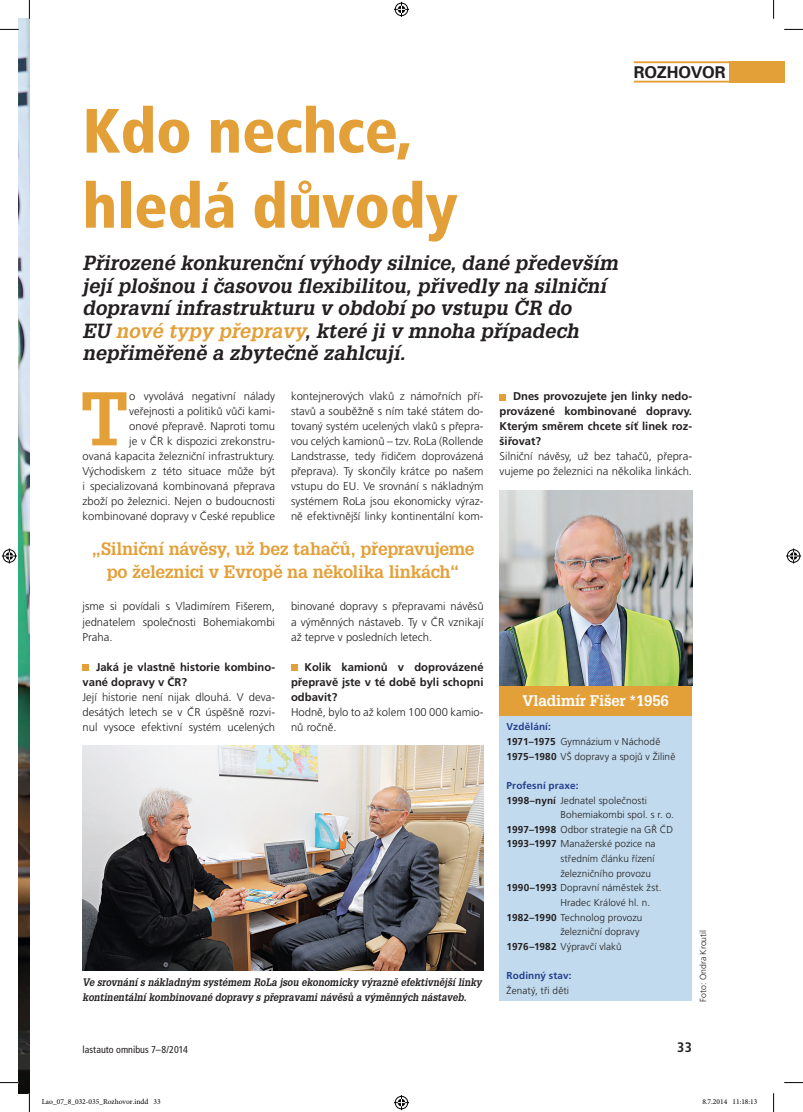
<style>
.page{position:relative;width:803px;height:1112px;background:#fff}
.page>*{position:absolute;margin:0;border:0;box-sizing:border-box;transform-origin:0 0}
.Rozhovor_iniciala{font:700 74.12px "Glypha CE";color:#e3a039}
.Rozhovor_titulek{font:900 condensed 62.5px/75px "Frutiger CE";letter-spacing:-.005em;color:#e3a039}
.Perex{font:italic 700 20px/22.5px "Glypha CE";color:#231f20}
.Rozhovor_vykrik{font:700 17.5px/22.5px "Glypha CE";letter-spacing:-.015em;color:#e3a039;text-align:center}
.t1{font:700 16.25px "Univers CE";letter-spacing:-.005em;color:#231f20}
.t2{font:700 15px "Glypha CE";letter-spacing:-.01em;color:#fff}
.t3{font:700 condensed 13.75px "Frutiger CE";color:#231f20}
.Rozhovor{font:300 11.25px/15px "Frutiger CE";color:#231f20;text-align:justify}
.Rozhovor_iniciala-2{font:300 11.25px/15px "Frutiger CE";color:#231f20;text-align:right}
.Rozhovor_otazka{font:700 11.25px/15px "Frutiger CE";color:#231f20;text-align:justify}
.Popiska_obrazek{font:italic 700 10.62px/15px "Glypha CE";color:#231f20;scale:.9 1}
.Rozhovor_CV{font:300 10px/14.6px "Frutiger CE";letter-spacing:.005em;color:#231f20}
.Rozhovor_CV-2{font:700 10px "Frutiger CE";letter-spacing:.01em;color:#253f8e}
.t4{font:condensed 10px "Frutiger CE";letter-spacing:.005em;color:#231f20}
.Fotograf{font:300 8.75px "Frutiger CE";color:#231f20}
.t5{font:7.5px "Minion Pro";color:#000}
.s1{color:#e3a039}
.s2{font-weight:700}
</style>
<div class="page">
<img style="left:19px;top:19px;width:10px;height:1073px">
<svg style="left:83px;top:664px;width:6px;height:6px"></svg>
<div style="left:499px;top:715px;width:193px;height:285px;background:#c1daed"></div>
<div style="left:499px;top:685px;width:193px;height:30px;background:#e3a039"></div>
<img style="left:499px;top:490px;width:193px;height:195px">
<svg style="left:291px;top:664px;width:6px;height:6px"></svg>
<div style="left:499px;top:394px;width:7px;height:6px;background:#e3a039"></div>
<img style="left:83px;top:745px;width:401px;height:225px">
<div style="left:729px;top:61px;width:55px;height:22px;background:#e3a039"></div>
<hr style="left:634px;top:81px;width:150px;height:2px;background:#e3a039">
<hr style="left:634px;top:61px;width:150px;height:2px;background:#e3a039">
<svg style="left:0;top:29px;width:19px;height:1px"></svg>
<svg style="left:784px;top:29px;width:19px;height:1px"></svg>
<svg style="left:0;top:1081px;width:19px;height:2px"></svg>
<svg style="left:784px;top:1082px;width:19px;height:1px"></svg>
<svg style="left:29px;top:0;width:1px;height:19px"></svg>
<svg style="left:29px;top:1092px;width:1px;height:19px"></svg>
<svg style="left:773px;top:0;width:1px;height:19px"></svg>
<svg style="left:773px;top:1093px;width:1px;height:18px"></svg>
<svg style="left:394px;top:2px;width:15px;height:15px"></svg>
<svg style="left:394px;top:1095px;width:15px;height:14px"></svg>
<svg style="left:2px;top:548px;width:15px;height:15px"></svg>
<svg style="left:786px;top:548px;width:15px;height:15px"></svg>
<p class="Rozhovor_titulek" style="left:83px;top:94px;width:377px">Kdo nechce, hledá důvody</p>
<p class="Perex" style="left:83px;top:252px;width:537px">Přirozené konkurenční výhody silnice, dané především její plošnou i časovou flexibilitou, přivedly na silniční dopravní infrastrukturu v období po vstupu ČR do<br>EU <span class="s1">nové typy přepravy</span>, které ji v mnoha případech nepřiměřeně a zbytečně zahlcují.</p>
<h3 class="t1" style="left:634px;top:63px;width:93px">ROZHOVOR</h3>
<p class="Rozhovor_iniciala-2" style="left:83px;top:389px;width:194px">o vyvolává negativní nálady veřejnosti a politiků vůči kami-<br>onové přepravě. Naproti tomu<br>je v ČR k dispozici zrekonstru-<br>ovaná kapacita železniční infrastruktury.<br>Východiskem z této situace může být i specializovaná kombinovaná přeprava zboží po železnici. Nejen o budoucnosti kombinované dopravy v České republice</p>
<p class="Rozhovor_iniciala" style="left:80px;top:379px;width:51px">T</p>
<p class="Rozhovor" style="left:291px;top:389px;width:194px">kontejnerových vlaků z námořních pří&shy;stavů a souběžně s ním také státem do&shy;tovaný systém ucelených vlaků s přepra&shy;vou celých kamionů – tzv. RoLa (Rollende Landstrasse, tedy řidičem doprovázená přeprava). Ty skončily krátce po našem vstupu do EU. Ve srovnání s nákladným systémem RoLa jsou ekonomicky výraz&shy;ně efektivnější linky kontinentální kom-</p>
<p class="Rozhovor_vykrik" style="left:91px;top:538px;width:385px">„Silniční návěsy, už bez tahačů, přepravujeme po železnici v Evropě na několika linkách“</p>
<p class="Rozhovor_iniciala-2" style="left:83px;top:599px;width:194px;text-align:justify">jsme si povídali s Vladimírem Fišerem, jednatelem společnosti Bohemiakombi Praha.</p>
<p class="Rozhovor_otazka" style="left:83px;top:659px;width:194px;text-indent:13px">Jaká je vlastně historie kombino&shy;vané dopravy v ČR?</p>
<p class="Rozhovor" style="left:83px;top:689px;width:194px">Její historie není nijak dlouhá. V deva&shy;desátých letech se v ČR úspěšně rozvi&shy;nul vysoce efektivní systém ucelených</p>
<p class="Rozhovor" style="left:291px;top:599px;width:194px">binované dopravy s přepravami návěsů a výměnných nástaveb. Ty v ČR vznikají až teprve v posledních letech.</p>
<p class="Rozhovor_otazka" style="left:291px;top:659px;width:194px;text-indent:13px">Kolik kamionů v doprovázené přepravě jste v té době byli schopni odbavit?</p>
<p class="Rozhovor" style="left:291px;top:704px;width:194px">Hodně, bylo to až kolem 100 000 kamio&shy;nů ročně.</p>
<p class="Popiska_obrazek" style="left:83px;top:974px;width:445px">Ve srovnání s nákladným systémem RoLa jsou ekonomicky výrazně efektivnější linky kontinentální kombinované dopravy s přepravami návěsů a výměnných nástaveb.</p>
<p class="Rozhovor_otazka" style="left:499px;top:389px;width:194px;text-indent:13px">Dnes provozujete jen linky nedo&shy;provázené kombinované dopravy.<br>Kterým směrem chcete síť linek roz&shy;šiřovat?</p>
<p class="Rozhovor" style="left:499px;top:449px;width:194px">Silniční návěsy, už bez tahačů, přepra&shy;vujeme po železnici na několika linkách.</p>
<p class="t2" style="left:523px;top:692px;width:148px">Vladimír Fišer *1956</p>
<p class="Rozhovor_CV-2" style="left:507px;top:721px;width:46px">Vzdělání:</p>
<p class="Rozhovor_CV" style="left:507px;top:734px;width:155px"><span class="s2">1971–1975</span> Gymnázium v Náchodě</p>
<p class="Rozhovor_CV" style="left:507px;top:749px;width:170px"><span class="s2">1975–1980</span> VŠ dopravy a spojů v Žilině</p>
<p class="Rozhovor_CV-2" style="left:507px;top:780px;width:73px">Profesní praxe:</p>
<p class="Rozhovor_CV" style="left:560px;top:792px;width:115px;text-indent:-54px"><span class="s2">1998–nyní</span> Jednatel společnosti<br>Bohemiakombi spol. s r. o.</p>
<p class="Rozhovor_CV" style="left:507px;top:822px;width:168px"><span class="s2">1997–1998</span> Odbor strategie na GŘ ČD</p>
<p class="Rozhovor_CV" style="left:560px;top:836px;width:97px;text-align:justify;text-indent:-54px"><span class="s2">1993–1997</span> Manažerské pozice na středním článku řízení železničního provozu</p>
<p class="Rozhovor_CV" style="left:560px;top:880px;width:103px;text-indent:-54px"><span class="s2">1990–1993</span> Dopravní náměstek žst.<br>Hradec Králové hl. n.</p>
<p class="Rozhovor_CV" style="left:507px;top:909px;width:137px;text-align:right"><span class="s2">1982–1990</span> Technolog provozu železniční dopravy</p>
<p class="Rozhovor_CV" style="left:507px;top:939px;width:117px"><span class="s2">1976–1982</span> Výpravčí vlaků</p>
<p class="Rozhovor_CV-2" style="left:507px;top:970px;width:66px">Rodinný stav:</p>
<p class="Rozhovor_CV" style="left:507px;top:982px;width:64px">Ženatý, tři děti</p>
<p class="Fotograf" style="left:698px;top:1001px;width:73px;rotate:-90deg">Foto: Ondra Kroutil</p>
<p class="t4" style="left:83px;top:1043px;width:107px">lastauto omnibus 7–8/2014</p>
<p class="t3" style="left:677px;top:1039px;width:16px">33</p>
<p class="t5" style="left:42px;top:1096px;width:120px">Lao_07_8_032-035_Rozhovor.indd 33</p>
<p class="t5" style="left:702px;top:1096px;width:57px">8.7.2014 11:18:13</p>
</div>
